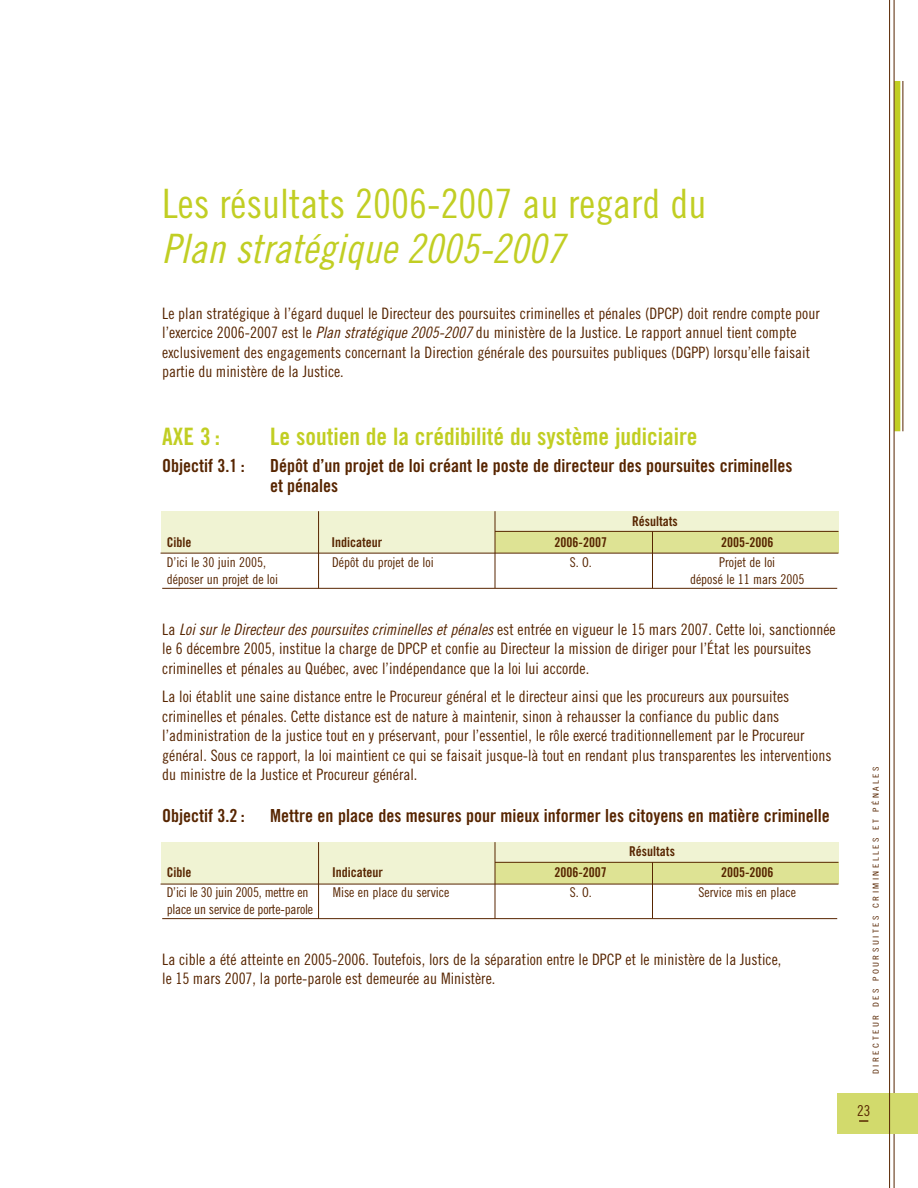
<style>
.page{position:relative;width:918px;height:1188px;background:#fff}
.page>*{position:absolute;margin:0;border:0;box-sizing:border-box;transform-origin:0 0}
.t1{font:40.5px "Trade Gothic Cond Eighteen";color:#c1ce23}
.t2{font:40.5px "Trade Gothic Cond Eighteen Obl";color:#c1ce23}
.t3{font:24px "Trade Gothic Bold Cond Twenty";color:#c1ce23}
.t4{font:18px/19.5px "Trade Gothic Bold Cond Twenty";color:#572500}
.t5{font:15.75px/19.5px "Trade Gothic Cond Eighteen";color:#572500}
.t6{font:15px "Trade Gothic Cond Eighteen";color:#572500}
.t7{font:13.5px "Trade Gothic Cond Eighteen";color:#572500}
.t8{font:13.5px "Trade Gothic Bold Cond Twenty";color:#572500}
.t9{font:8.25px "Trade Gothic Cond Eighteen";letter-spacing:.25em;color:#572500;scale:1.2 1}
.s1{font-family:"Trade Gothic Cond Eighteen Obl"}
</style>
<div class="page">
<div style="left:894px;top:81px;width:6px;height:350px;background:#c1ce23"></div>
<hr style="left:894px;top:0;width:1px;height:1188px;background:#572500">
<hr style="left:903px;top:81px;width:1px;height:350px;background:#572500">
<div style="left:837px;top:1094px;width:81px;height:40px;background:#d2da6c"></div>
<hr style="left:889px;top:0;width:1px;height:1188px;background:#572500">
<svg style="left:859px;top:1120px;width:9px;height:2px"></svg>
<div style="left:161px;top:842px;width:677px;height:42px;background:#f0f3d3"></div>
<div style="left:495px;top:862px;width:343px;height:22px;background:#dee394"></div>
<hr style="left:318px;top:842px;width:1px;height:77px;background:#572500">
<hr style="left:495px;top:842px;width:1px;height:77px;background:#572500">
<hr style="left:652px;top:862px;width:1px;height:56px;background:#572500">
<div style="left:161px;top:511px;width:677px;height:42px;background:#f0f3d3"></div>
<div style="left:495px;top:532px;width:343px;height:21px;background:#dee394"></div>
<hr style="left:162px;top:588px;width:675px;height:1px;background:#572500">
<hr style="left:162px;top:918px;width:675px;height:1px;background:#572500">
<hr style="left:318px;top:511px;width:1px;height:77px;background:#572500">
<hr style="left:495px;top:511px;width:1px;height:77px;background:#572500">
<hr style="left:652px;top:531px;width:1px;height:57px;background:#572500">
<hr style="left:161px;top:884px;width:677px;height:1px;background:#572500">
<hr style="left:495px;top:862px;width:343px;height:1px;background:#572500">
<hr style="left:161px;top:553px;width:677px;height:1px;background:#572500">
<hr style="left:495px;top:531px;width:343px;height:1px;background:#572500">
<h1 class="t1" style="left:162px;top:189px;width:546px">Les résultats 2006-2007 au regard du</h1>
<h1 class="t2" style="left:162px;top:234px;width:404px">Plan stratégique 2005-2007</h1>
<p class="t5" style="left:162px;top:305px;width:659px">Le plan stratégique à l’égard duquel le Directeur des poursuites criminelles et pénales (DPCP) doit rendre compte pour l’exercice 2006-2007 est le <span class="s1">Plan stratégique 2005-2007</span> du ministère de la Justice. Le rapport annuel tient compte exclusivement des engagements concernant la Direction générale des poursuites publiques (DGPP) lorsqu’elle faisait partie du ministère de la Justice.</p>
<h2 class="t3" style="left:162px;top:427px;width:60px">AXE 3 :</h2>
<h2 class="t3" style="left:270px;top:427px;width:429px">Le soutien de la crédibilité du système judiciaire</h2>
<p class="t4" style="left:162px;top:458px;width:84px">Objectif 3.1 :</p>
<p class="t4" style="left:270px;top:458px;width:524px">Dépôt d’un projet de loi créant le poste de directeur des poursuites criminelles et pénales</p>
<p class="t8" style="left:632px;top:516px;width:47px">Résultats</p>
<p class="t8" style="left:167px;top:537px;width:26px">Cible</p>
<p class="t8" style="left:331px;top:537px;width:52px">Indicateur</p>
<p class="t8" style="left:555px;top:537px;width:54px">2006-2007</p>
<p class="t8" style="left:721px;top:537px;width:54px">2005-2006</p>
<p class="t7" style="left:167px;top:557px;width:101px">D’ici le 30 juin 2005,</p>
<p class="t7" style="left:332px;top:557px;width:103px">Dépôt du projet de loi</p>
<p class="t7" style="left:570px;top:557px;width:24px">S. O.</p>
<p class="t7" style="left:719px;top:557px;width:58px">Projet de loi</p>
<p class="t7" style="left:167px;top:574px;width:113px">déposer un projet de loi</p>
<p class="t7" style="left:690px;top:574px;width:116px">déposé le 11 mars 2005</p>
<p class="t5" style="left:162px;top:621px;width:675px">La <span class="s1">Loi sur le Directeur des poursuites criminelles et pénales</span> est entrée en vigueur le 15 mars 2007. Cette loi, sanctionnée le 6 décembre 2005, institue la charge de DPCP et confie au Directeur la mission de diriger pour l’État les poursuites criminelles et pénales au Québec, avec l’indépendance que la loi lui accorde.</p>
<p class="t5" style="left:162px;top:688px;width:671px">La loi établit une saine distance entre le Procureur général et le directeur ainsi que les procureurs aux poursuites criminelles et pénales. Cette distance est de nature à maintenir, sinon à rehausser la confiance du public dans l’administration de la justice tout en y préservant, pour l’essentiel, le rôle exercé traditionnellement par le Procureur général. Sous ce rapport, la loi maintient ce qui se faisait jusque-là tout en rendant plus transparentes les interventions du ministre de la Justice et Procureur général.</p>
<p class="t4" style="left:162px;top:807px;width:84px">Objectif 3.2 :</p>
<p class="t4" style="left:270px;top:807px;width:561px">Mettre en place des mesures pour mieux informer les citoyens en matière criminelle</p>
<p class="t8" style="left:629px;top:846px;width:47px">Résultats</p>
<p class="t8" style="left:167px;top:867px;width:26px">Cible</p>
<p class="t8" style="left:332px;top:867px;width:52px">Indicateur</p>
<p class="t8" style="left:555px;top:867px;width:54px">2006-2007</p>
<p class="t8" style="left:721px;top:867px;width:54px">2005-2006</p>
<p class="t7" style="left:167px;top:888px;width:143px">D’ici le 30 juin 2005, mettre en</p>
<p class="t7" style="left:333px;top:888px;width:118px">Mise en place du service</p>
<p class="t7" style="left:570px;top:888px;width:24px">S. O.</p>
<p class="t7" style="left:698px;top:888px;width:99px">Service mis en place</p>
<p class="t7" style="left:167px;top:904px;width:148px">place un service de porte-parole</p>
<p class="t5" style="left:162px;top:951px;width:621px">La cible a été atteinte en 2005-2006. Toutefois, lors de la séparation entre le DPCP et le ministère de la Justice, le 15 mars 2007, la porte-parole est demeurée au Ministère.</p>
<p class="t9" style="left:873px;top:1074px;width:258px;rotate:-90deg">DIRECTEUR DES POURSUITES CRIMINELLES ET PÉNALES</p>
<p class="t6" style="left:857px;top:1105px;width:15px">23</p>
</div>
